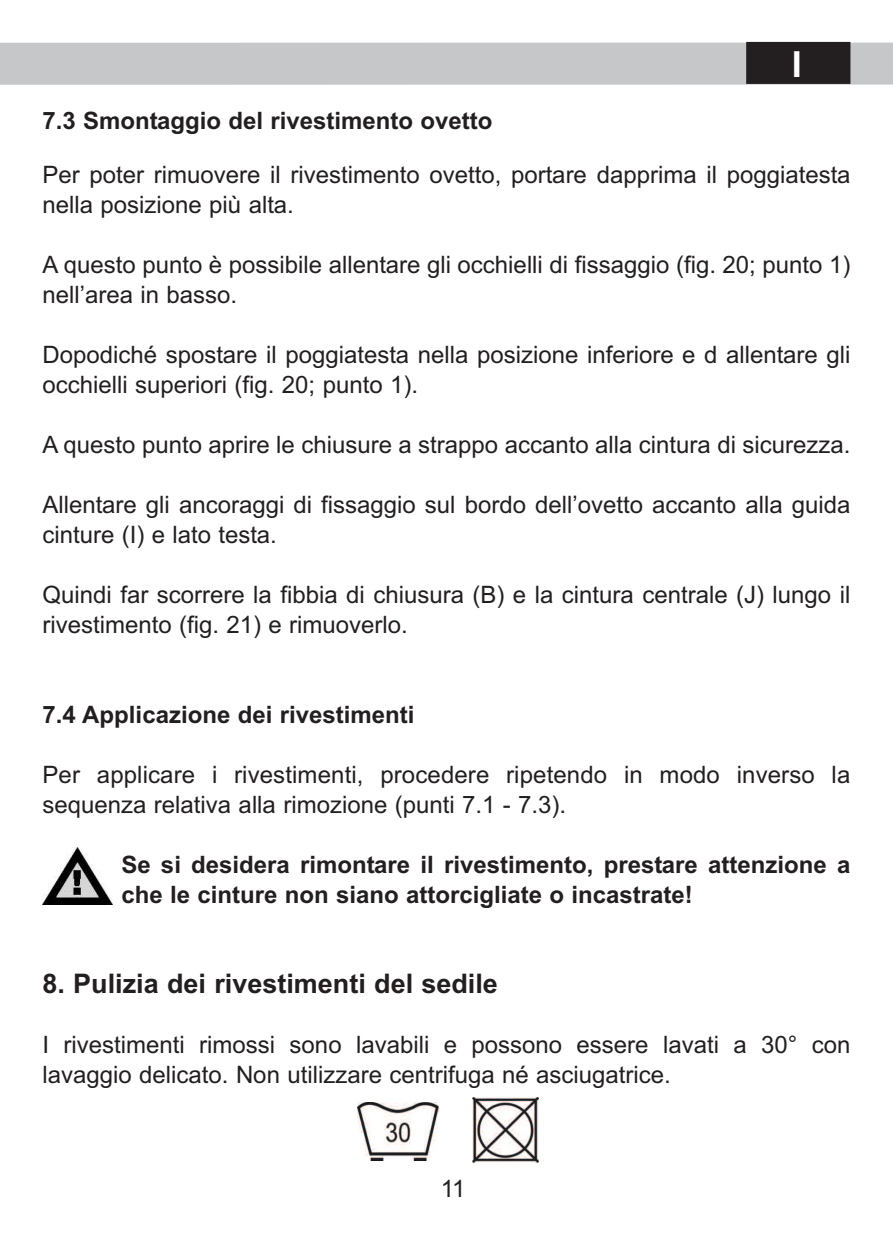
<style>
.page{position:relative;width:893px;height:1259px;background:#fff}
.page>*{position:absolute;margin:0;border:0;box-sizing:border-box;transform-origin:0 0}
.t1{font:700 36px "Arial";color:#fff}
.t2{font:700 27px "Arial";color:#231f20}
.t3{font:24px/30px "Arial";color:#231f20}
.t4{font:700 24px/30px "Arial";color:#231f20}
</style>
<div class="page">
<div style="left:0;top:43px;width:893px;height:42px;background:#c6c7c9"></div>
<div style="left:746px;top:42px;width:104px;height:42px;background:#231f20"></div>
<img style="left:43px;top:847px;width:69px;height:58px">
<img style="left:472px;top:1097px;width:66px;height:65px">
<img style="left:358px;top:1102px;width:81px;height:58px">
<h1 class="t1" style="left:792px;top:43px;width:12px">I</h1>
<p class="t4" style="left:43px;top:106px;width:452px">7.3 Smontaggio del rivestimento ovetto</p>
<p class="t3" style="left:43px;top:160px;width:809px">Per poter rimuovere il rivestimento ovetto, portare dapprima il poggiatesta nella posizione più alta.</p>
<p class="t3" style="left:43px;top:250px;width:809px">A questo punto è possibile allentare gli occhielli di fissaggio (fig. 20; punto 1) nell’area in basso.</p>
<p class="t3" style="left:43px;top:340px;width:809px">Dopodiché spostare il poggiatesta nella posizione inferiore e d allentare gli occhielli superiori (fig. 20; punto 1).</p>
<p class="t3" style="left:43px;top:430px;width:809px">A questo punto aprire le chiusure a strappo accanto alla cintura di sicurezza.</p>
<p class="t3" style="left:43px;top:490px;width:809px">Allentare gli ancoraggi di fissaggio sul bordo dell’ovetto accanto alla guida cinture (I) e lato testa.</p>
<p class="t3" style="left:43px;top:580px;width:809px">Quindi far scorrere la fibbia di chiusura (B) e la cintura centrale (J) lungo il rivestimento (fig. 21) e rimuoverlo.</p>
<p class="t4" style="left:43px;top:700px;width:373px">7.4 Applicazione dei rivestimenti</p>
<p class="t3" style="left:43px;top:760px;width:809px">Per applicare i rivestimenti, procedere ripetendo in modo inverso la sequenza relativa alla rimozione (punti 7.1 - 7.3).</p>
<p class="t4" style="left:121px;top:850px;width:731px">Se si desidera rimontare il rivestimento, prestare attenzione a che le cinture non siano attorcigliate o incastrate!</p>
<p class="t2" style="left:43px;top:968px;width:457px">8. Pulizia dei rivestimenti del sedile</p>
<p class="t3" style="left:43px;top:1030px;width:809px">I rivestimenti rimossi sono lavabili e possono essere lavati a 30° con lavaggio delicato. Non utilizzare centrifuga né asciugatrice.</p>
<p class="t3" style="left:441px;top:1173px;width:26px">11</p>
</div>
